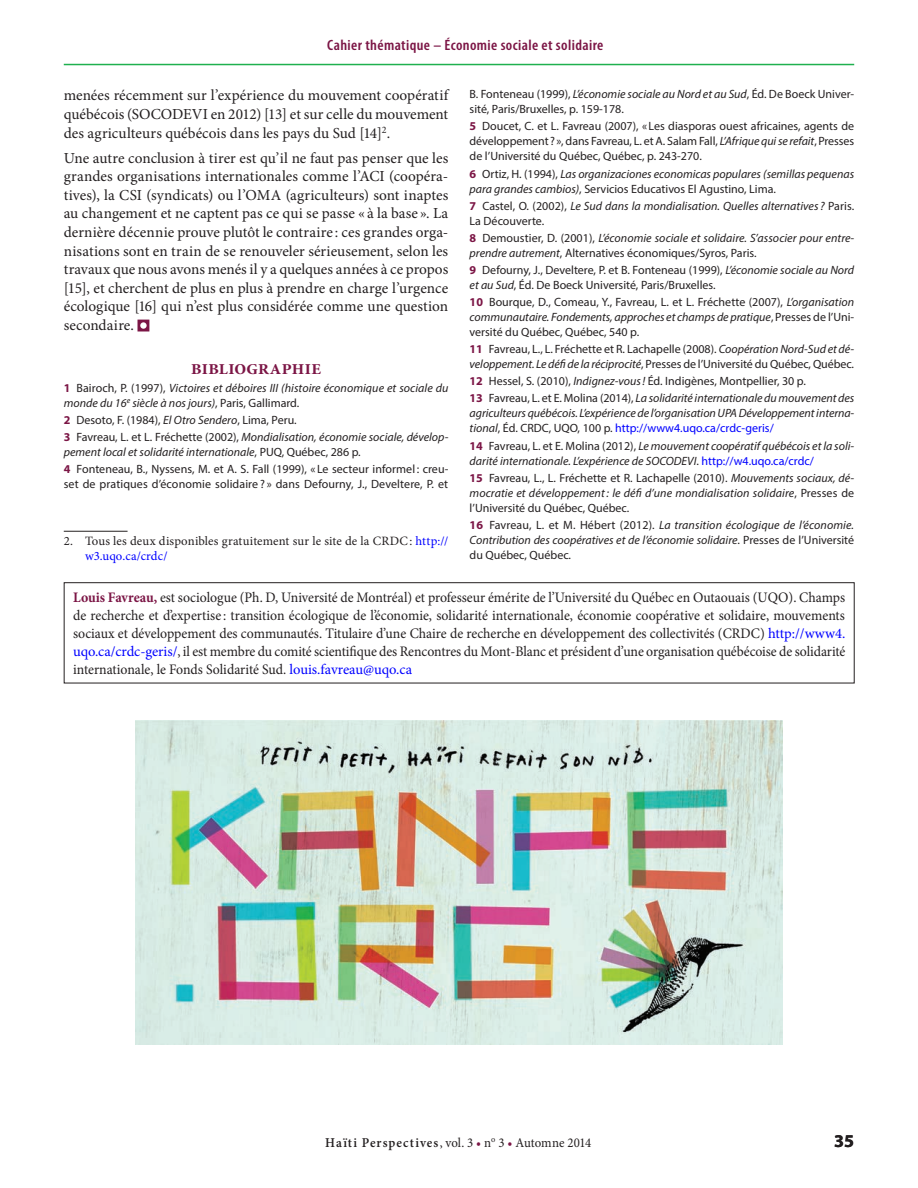
<style>
.page{position:relative;width:918px;height:1188px;background:#fff}
.page>*{position:absolute;margin:0;border:0;box-sizing:border-box;transform-origin:0 0}
.t1{font:700 18px "Myriad Pro";color:#231f20}
._01_tx{font:15.3px/18.6px "Minion Pro";color:#231f20;text-align:justify}
._97_Ti_BIBLIO{font:700 condensed 15.3px "Minion Pro";letter-spacing:.02em;color:#7b1545;scale:1.18 1}
.t2{font:600 condensed 15px "Myriad Pro";letter-spacing:.025em;color:#7b1545;scale:1.05 1}
.t3{font:14.55px/18px "Minion Pro";color:#231f20;text-align:justify;scale:.95 1}
.t4{font:13.5px "Minion Pro";color:#231f20;scale:.95 1}
._31_note{font:12.75px/14.2px "Minion Pro";letter-spacing:.01em;color:#231f20}
._99_tx_biblio{font:12px/15px "Myriad Pro";color:#231f20}
._99_tx_biblio-2{font:italic 12px/15px "Myriad Pro";color:#231f20}
.s1{font-weight:700;font-style:normal;color:#7b1545}
.s2{font-style:normal}
.s3{font-weight:700;color:#7b1545}
.s4{font-style:italic}
.s5{font-style:normal;color:#00f}
.s6{color:#00f}
.s7{font-weight:600}
.s8{color:#7b1545}
</style>
<div class="page">
<hr style="left:64px;top:64px;width:790px;height:1px;background:#1fb04f">
<svg style="left:138px;top:320px;width:11px;height:11px"></svg>
<hr style="left:64px;top:531px;width:64px;height:1px;background:#231f20">
<div style="left:64px;top:582px;width:791px;height:101px;border:1px solid #231f20"></div>
<img style="left:135px;top:721px;width:648px;height:323px">
<p class="t2" style="left:327px;top:36px;width:265px">Cahier thématique – Économie sociale et solidaire</p>
<p class="_01_tx" style="left:64px;top:86px;width:386px">menées récemment sur l’expérience du mouvement coopératif québécois (SOCODEVI en 2012) [13] et sur celle du mouvement des agriculteurs québécois dans les pays du Sud [14]<sup>2</sup>.</p>
<p class="_01_tx" style="left:64px;top:148px;width:386px">Une autre conclusion à tirer est qu’il ne faut pas penser que les grandes organisations internationales comme l’ACI (coopéra&shy;tives), la CSI (syndicats) ou l’OMA (agriculteurs) sont inaptes au changement et ne captent pas ce qui se passe « à la base ». La dernière décennie prouve plutôt le contraire : ces grandes orga&shy;nisations sont en train de se renouveler sérieusement, selon les travaux que nous avons menés il y a quelques années à ce propos [15], et cherchent de plus en plus à prendre en charge l’urgence écologique [16] qui n’est plus considérée comme une question secondaire.</p>
<p class="_97_Ti_BIBLIO" style="left:191px;top:359px;width:111px">BIBLIOGRAPHIE</p>
<p class="_99_tx_biblio-2" style="left:64px;top:380px;width:386px"><span class="s1">1</span> <span class="s2">Bairoch, P. (1997),</span> Victoires et déboires III (histoire économique et sociale du monde du 16<sup>e</sup> siècle à nos jours)<span class="s2">, Paris, Gallimard.</span></p>
<p class="_99_tx_biblio" style="left:64px;top:412px;width:234px"><span class="s3">2</span> Desoto, F. (1984), <span class="s4">El Otro Sendero</span>, Lima, Peru.</p>
<p class="_99_tx_biblio-2" style="left:64px;top:429px;width:386px"><span class="s1">3</span> <span class="s2">Favreau, L. et L. Fréchette (2002),</span> Mondialisation, économie sociale, dévelop&shy;pement local et solidarité internationale<span class="s2">, PUQ, Québec, 286 p.</span></p>
<p class="_99_tx_biblio" style="left:64px;top:461px;width:386px"><span class="s3">4</span> Fonteneau, B., Nyssens, M. et A. S. Fall (1999), « Le secteur informel : creu&shy;set de pratiques d’économie solidaire ? » dans Defourny, J., Develtere, P. et</p>
<p class="_99_tx_biblio" style="left:470px;top:87px;width:386px">B. Fonteneau (1999), <span class="s4">L’économie sociale au Nord et au Sud</span>, Éd. De Boeck Univer&shy;sité, Paris/Bruxelles, p. 159-178.</p>
<p class="_99_tx_biblio" style="left:470px;top:119px;width:386px;text-align:justify"><span class="s3">5</span> Doucet, C. et L. Favreau (2007), « Les diasporas ouest africaines, agents de développement ? », dans Favreau, L. et A. Salam Fall, <span class="s4">L’Afrique qui se refait</span>,Presses de l’Université du Québec, Québec, p. 243-270.</p>
<p class="_99_tx_biblio-2" style="left:470px;top:166px;width:386px"><span class="s1">6</span> <span class="s2">Ortiz, H. (1994),</span> Las organizaciones economicas populares (semillas pequenas para grandes cambios)<span class="s2">, Servicios Educativos El Agustino, Lima.</span></p>
<p class="_99_tx_biblio-2" style="left:470px;top:198px;width:386px"><span class="s1">7</span> <span class="s2">Castel, O. (2002),</span> Le Sud dans la mondialisation. Quelles alternatives? <span class="s2">Paris.<br>La Découverte.</span></p>
<p class="_99_tx_biblio-2" style="left:470px;top:230px;width:386px"><span class="s1">8</span> <span class="s2">Demoustier, D. (2001),</span> L’économie sociale et solidaire. S’associer pour entre&shy;prendre autrement<span class="s2">, Alternatives économiques/Syros, Paris.</span></p>
<p class="_99_tx_biblio" style="left:470px;top:262px;width:386px"><span class="s3">9</span> Defourny, J., Develtere, P. et B. Fonteneau (1999), <span class="s4">L’économie sociale au Nord et au Sud</span>, Éd. De Boeck Université, Paris/Bruxelles.</p>
<p class="_99_tx_biblio" style="left:470px;top:294px;width:386px;text-align:justify"><span class="s3">10</span> Bourque, D., Comeau, Y., Favreau, L. et L. Fréchette (2007), <span class="s4">L’organisation communautaire. Fondements, approches et champs de pratique</span>, Presses de l’Uni&shy;versité du Québec, Québec, 540 p.</p>
<p class="_99_tx_biblio" style="left:470px;top:341px;width:386px"><span class="s3">11</span> Favreau, L., L. Fréchette et R. Lachapelle (2008). <span class="s4">Coopération Nord-Sud et dé&shy;veloppement. Le défi de la réciprocité</span>, Presses de l’Université du Québec, Québec.</p>
<p class="_99_tx_biblio" style="left:470px;top:374px;width:338px"><span class="s3">12</span> Hessel, S. (2010), <span class="s4">Indignez-vous!</span> Éd. Indigènes, Montpellier, 30 p.</p>
<p class="_99_tx_biblio-2" style="left:470px;top:391px;width:386px;text-align:justify"><span class="s1">13</span> <span class="s2">Favreau, L. et E. Molina (2014),</span> La solidarité internationale du mouvement des agriculteurs québécois. L’expérience de l’organisation UPA Développement interna&shy;tional<span class="s2">, Éd. CRDC, UQO, 100 p.</span> <span class="s5">http://www4.uqo.ca/crdc-geris/</span></p>
<p class="_99_tx_biblio-2" style="left:470px;top:438px;width:386px"><span class="s1">14</span> <span class="s2">Favreau, L. et E. Molina (2012),</span> Le mouvement coopératif québécois et la soli&shy;darité internationale. L’expérience de SOCODEVI<span class="s2">.</span> <span class="s5">http://w4.uqo.ca/crdc/</span></p>
<p class="_99_tx_biblio" style="left:470px;top:470px;width:386px;text-align:justify"><span class="s3">15</span> Favreau, L., L. Fréchette et R. Lachapelle (2010). <span class="s4">Mouvements sociaux, dé&shy;mocratie et développement: le défi d’une mondialisation solidaire</span>, Presses de l’Université du Québec, Québec.</p>
<p class="_99_tx_biblio-2" style="left:470px;top:517px;width:386px;text-align:justify"><span class="s1">16</span> <span class="s2">Favreau, L. et M. Hébert (2012).</span> La transition écologique de l’économie.<br>Contribution des coopératives et de l’économie solidaire<span class="s2">. Presses de l’Université du Québec, Québec.</span></p>
<p class="t3" style="left:73px;top:589px;width:815px"><span class="s3">Louis Favreau,</span> est sociologue (Ph. D, Université de Montréal) et professeur émérite de l’Université du Québec en Outaouais (UQO). Champs de recherche et d’expertise : transition écologique de l’économie, solidarité internationale, économie coopérative et solidaire, mouvements sociaux et développement des communautés. Titulaire d’une Chaire de recherche en développement des collectivités (CRDC) <span class="s6">http://www4. uqo.ca/crdc-geris/</span>, il est membre du comité scientifique des Rencontres du Mont-Blanc et président d’une organisation québécoise de solidarité internationale, le Fonds Solidarité Sud. <span class="s6">louis.favreau@uqo.ca</span></p>
<p class="_31_note" style="left:85px;top:534px;width:365px;text-indent:-21px">2. Tous les deux disponibles gratuitement sur le site de la CRDC: <span class="s6">http:// w3.uqo.ca/crdc/</span></p>
<p class="t4" style="left:325px;top:1134px;width:281px"><span class="s7">Haïti Perspectives</span>, vol. 3 <span class="s8">•</span> n<sup>o</sup> 3 <span class="s8">•</span> Automne 2014</p>
<h1 class="t1" style="left:834px;top:1130px;width:21px">35</h1>
</div>
